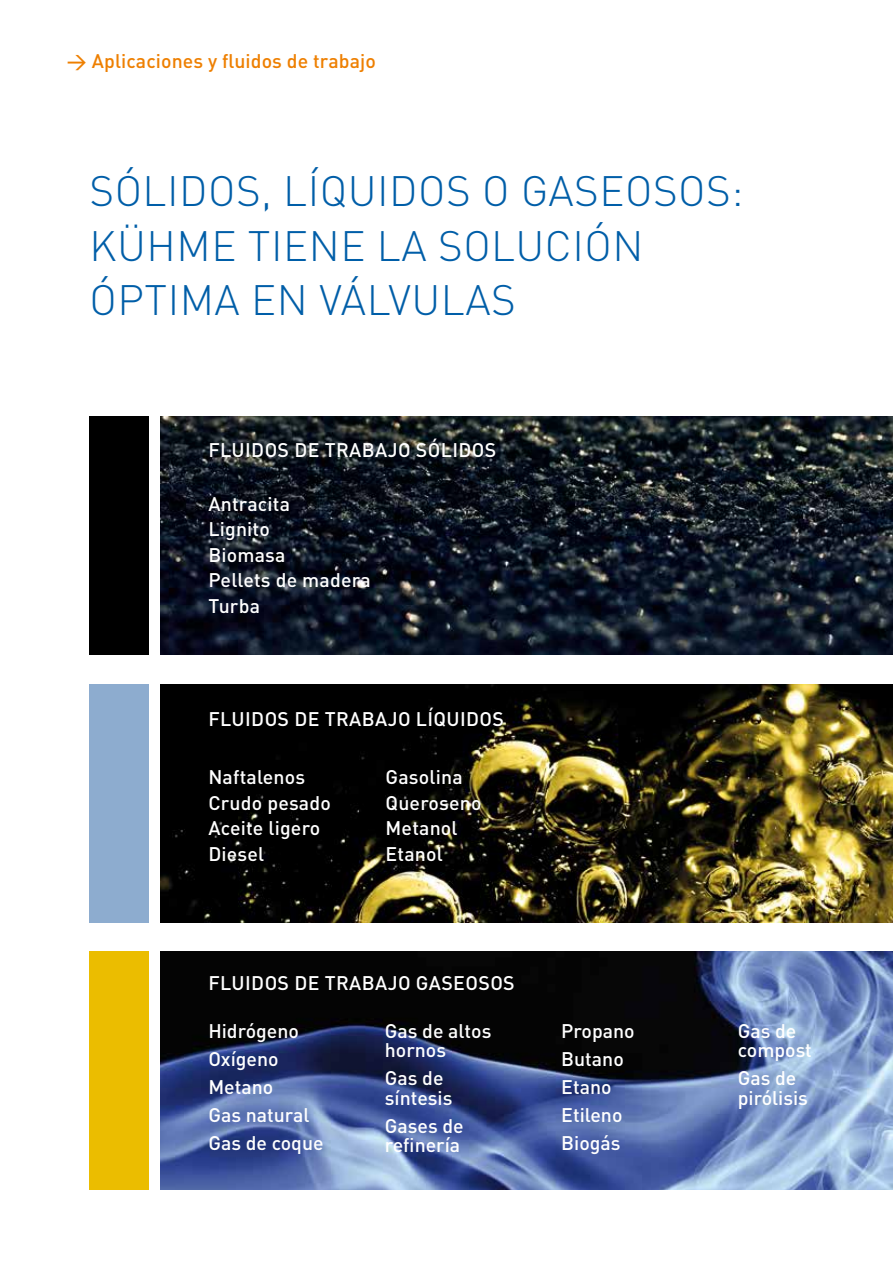
<style>
.page{position:relative;width:893px;height:1263px;background:#fff}
.page>*{position:absolute;margin:0;border:0;box-sizing:border-box;transform-origin:0 0}
.t1{font:300 42px/54px "DIN Pro";letter-spacing:.015em;color:#005ea8}
.t2{font:500 19.5px/25.5px "DIN Pro";letter-spacing:.01em;color:#fff}
.t3{font:500 19.5px "DIN Pro";letter-spacing:.005em;color:#ee7f00}
.s1{font-family:"DIN"}
</style>
<div class="page">
<img style="left:161px;top:684px;width:732px;height:238px">
<img style="left:161px;top:951px;width:732px;height:239px">
<div style="left:89px;top:951px;width:60px;height:239px;background:#ebbd00"></div>
<div style="left:89px;top:684px;width:60px;height:238px;background:#8daccf"></div>
<div style="left:89px;top:417px;width:60px;height:238px;background:#000"></div>
<img style="left:161px;top:417px;width:732px;height:238px">
<p class="t3" style="left:67px;top:47px;width:310px"><span class="s1">&gt;</span> Aplicaciones y fluidos de trabajo</p>
<h1 class="t1" style="left:90px;top:163px;width:655px">SÓLI DOS, LÍQUI DOS O GASEOSOS:<br>KÜHME TIENE LA SOLUCIÓN<br>ÓPTIMA E N VÁLVULAS</h1>
<p class="t2" style="left:208px;top:436px;width:289px">Fluidos de trabajo sólidos</p>
<p class="t2" style="left:208px;top:490px;width:164px">Antracita<br>Lignito<br>Biomasa<br>Pellets de madera<br>Turba</p>
<p class="t2" style="left:208px;top:705px;width:297px">Fluidos de trabajo líquidos</p>
<p class="t2" style="left:208px;top:763px;width:124px">Naftalenos<br>Crudo pesado<br>Aceite ligero<br>Diesel</p>
<p class="t2" style="left:386px;top:763px;width:97px">Gasolina<br>Queroseno<br>Metanol<br>Etanol</p>
<p class="t2" style="left:208px;top:969px;width:308px">Fluidos de trabajo gaseosos</p>
<p class="t2" style="left:208px;top:1016px;width:117px;line-height:28px">Hidrógeno<br>Oxígeno<br>Metano<br>Gas natural<br>Gas de coque</p>
<p class="t2" style="left:385px;top:1020px;width:108px;line-height:19.5px">Gas de altos hornos</p>
<p class="t2" style="left:385px;top:1067px;width:69px;line-height:19.5px">Gas de síntesis</p>
<p class="t2" style="left:385px;top:1115px;width:80px;line-height:19.5px">Gases de refinería</p>
<p class="t2" style="left:561px;top:1016px;width:75px;line-height:28px">Propano<br>Butano<br>Etano<br>Etileno<br>Biogás</p>
<p class="t2" style="left:738px;top:1020px;width:76px;line-height:19.5px">Gas de compost</p>
<p class="t2" style="left:738px;top:1067px;width:72px;line-height:19.5px">Gas de pirólisis</p>
</div>
